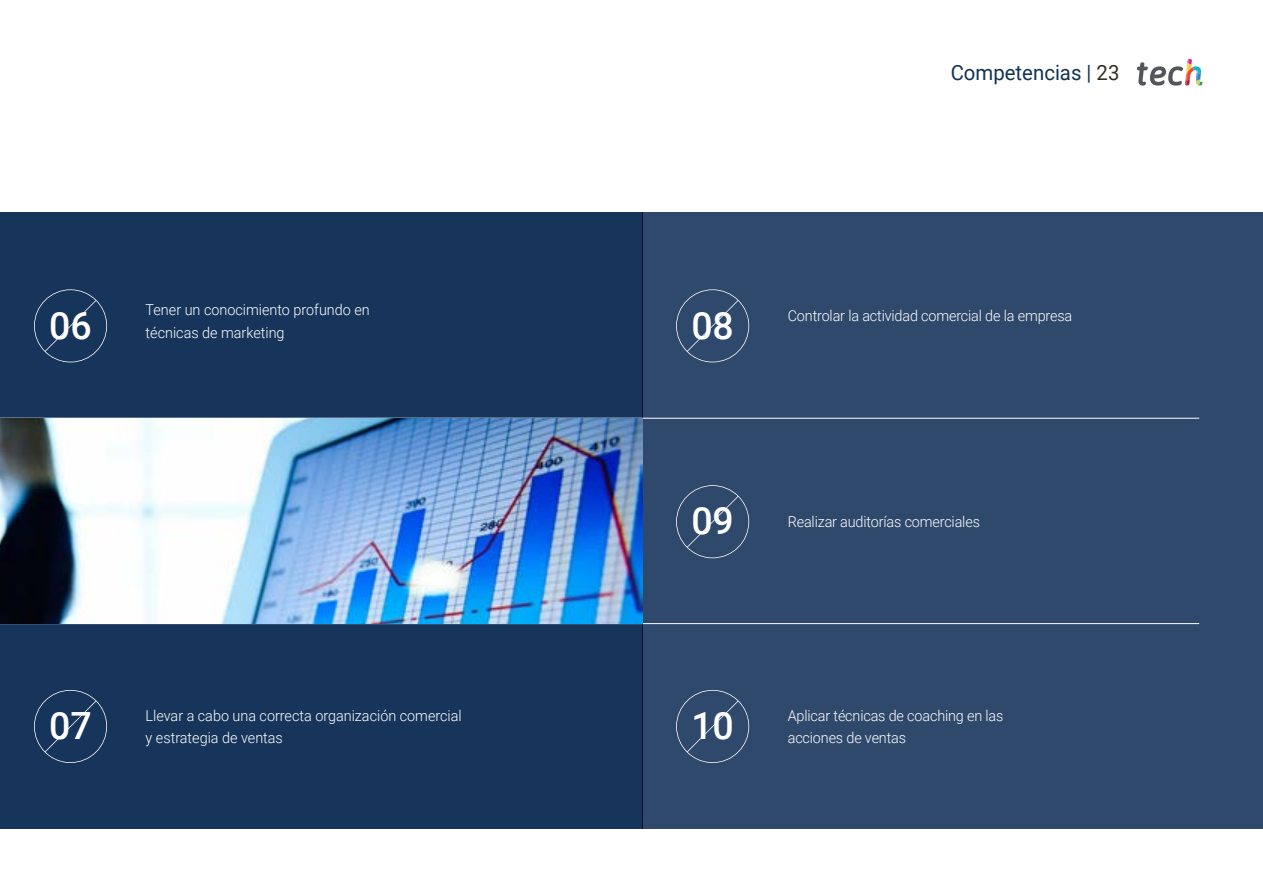
<style>
.page{position:relative;width:1263px;height:893px;background:#fff}
.page>*{position:absolute;margin:0;border:0;box-sizing:border-box;transform-origin:0 0}
.t1{font:500 37.5px "Roboto";color:#fff}
.t2{font:21px "Roboto";color:#123352}
.t3{font:300 15px/22.5px "Roboto";letter-spacing:-.01em;color:#fff;scale:.96 1}
.s1{color:#312e20}
</style>
<div class="page">
<div style="left:0;top:213px;width:642px;height:616px;background:#17355b"></div>
<div style="left:642px;top:213px;width:621px;height:616px;background:#2e496b"></div>
<svg style="left:34px;top:690px;width:73px;height:73px"></svg>
<svg style="left:34px;top:289px;width:73px;height:73px"></svg>
<svg style="left:676px;top:289px;width:73px;height:73px"></svg>
<svg style="left:676px;top:485px;width:73px;height:73px"></svg>
<svg style="left:676px;top:690px;width:73px;height:73px"></svg>
<hr style="left:0;top:418px;width:1199px;height:1px;background:#fff">
<hr style="left:0;top:623px;width:1199px;height:1px;background:#fff">
<img style="left:0;top:418px;width:642px;height:205px">
<svg style="left:1137px;top:59px;width:65px;height:27px"></svg>
<h2 class="t2" style="left:951px;top:57px;width:170px">Competencias | <span class="s1">23</span></h2>
<p class="t3" style="left:146px;top:298px;width:235px">Tener un conocimiento profundo en técnicas de marketing</p>
<p class="t3" style="left:788px;top:304px;width:298px">Controlar la actividad comercial de la empresa</p>
<h1 class="t1" style="left:49px;top:299px;width:44px">06</h1>
<h1 class="t1" style="left:691px;top:299px;width:44px">08</h1>
<h1 class="t1" style="left:49px;top:699px;width:44px">07</h1>
<p class="t3" style="left:146px;top:704px;width:331px">Llevar a cabo una correcta organización comercial</p>
<p class="t3" style="left:146px;top:726px;width:144px">y estrategia de ventas</p>
<h1 class="t1" style="left:691px;top:495px;width:44px">09</h1>
<p class="t3" style="left:788px;top:509px;width:202px">Realizar auditorías comerciales</p>
<h1 class="t1" style="left:691px;top:699px;width:44px">10</h1>
<p class="t3" style="left:788px;top:704px;width:226px">Aplicar técnicas de coaching en las acciones de ventas</p>
</div>
